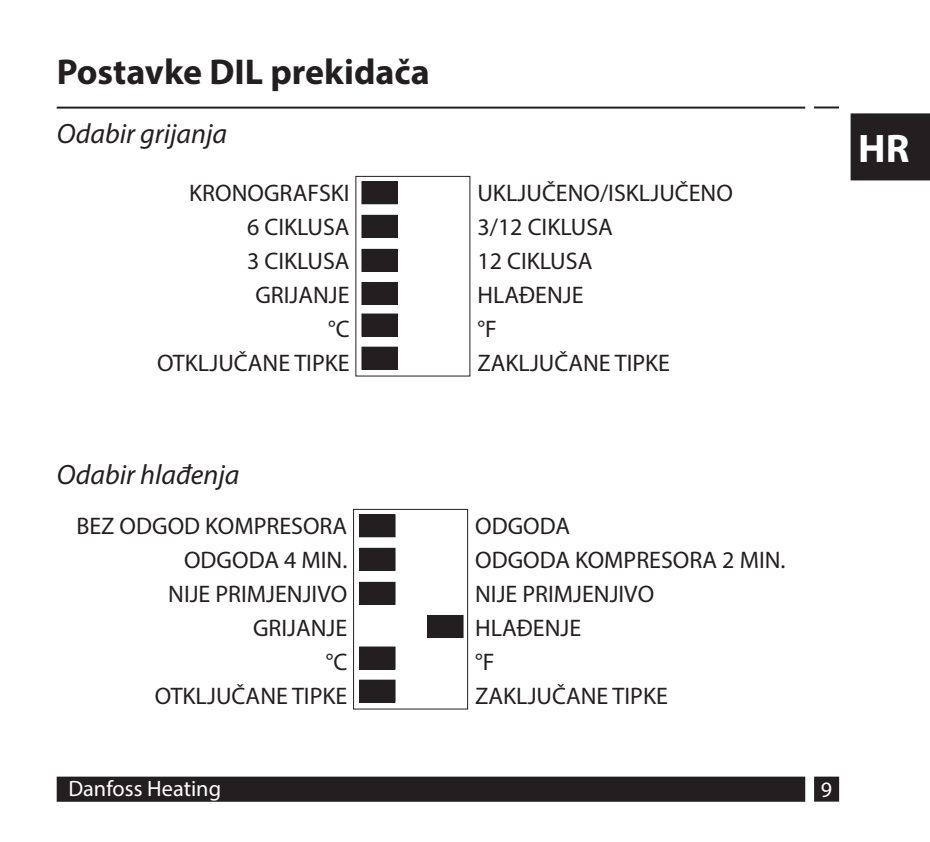
<style>
.page{position:relative;width:930px;height:842px;background:#fff}
.page>*{position:absolute;margin:0;border:0;box-sizing:border-box;transform-origin:0 0}
.t1{font:700 40px "Myriad Pro";color:#fff}
.t2{font:700 36px "Myriad Pro";color:#231f20}
.t3{font:italic 28px "Myriad Pro";color:#231f20}
.t4{font:24px/34px "Myriad Pro";color:#231f20;text-align:right}
.t5{font:22.4px "Myriad Pro";color:#fff}
.t6{font:22px "Myriad Pro";color:#fff}
</style>
<div class="page">
<div style="left:58px;top:778px;width:746px;height:23px;background:#231f20"></div>
<div style="left:57px;top:777px;width:748px;height:25px;border:2px solid #231f20"></div>
<div style="left:815px;top:778px;width:23px;height:23px;background:#231f20"></div>
<div style="left:814px;top:777px;width:25px;height:25px;border:2px solid #231f20"></div>
<div style="left:850px;top:113px;width:80px;height:67px;background:#231f20"></div>
<hr style="left:57px;top:107px;width:748px;height:2px;background:#231f20">
<hr style="left:814px;top:106px;width:25px;height:2px;background:#231f20">
<div style="left:362px;top:182px;width:35px;height:22px;background:#231f20"></div>
<div style="left:361px;top:181px;width:37px;height:23px;border:1px solid #231f20"></div>
<div style="left:362px;top:215px;width:35px;height:22px;background:#231f20"></div>
<div style="left:361px;top:215px;width:37px;height:23px;border:1px solid #231f20"></div>
<div style="left:362px;top:249px;width:35px;height:22px;background:#231f20"></div>
<div style="left:361px;top:249px;width:37px;height:23px;border:1px solid #231f20"></div>
<div style="left:362px;top:282px;width:35px;height:22px;background:#231f20"></div>
<div style="left:361px;top:282px;width:37px;height:23px;border:1px solid #231f20"></div>
<div style="left:362px;top:314px;width:35px;height:22px;background:#231f20"></div>
<div style="left:361px;top:313px;width:37px;height:24px;border:1px solid #231f20"></div>
<div style="left:362px;top:347px;width:35px;height:22px;background:#231f20"></div>
<div style="left:361px;top:347px;width:37px;height:23px;border:1px solid #231f20"></div>
<div style="left:353px;top:509px;width:115px;height:200px;border:1px solid #231f20"></div>
<div style="left:360px;top:515px;width:35px;height:22px;background:#231f20"></div>
<div style="left:359px;top:514px;width:36px;height:23px;border:1px solid #231f20"></div>
<div style="left:360px;top:548px;width:35px;height:22px;background:#231f20"></div>
<div style="left:359px;top:548px;width:36px;height:23px;border:1px solid #231f20"></div>
<div style="left:360px;top:582px;width:35px;height:22px;background:#231f20"></div>
<div style="left:359px;top:582px;width:36px;height:23px;border:1px solid #231f20"></div>
<div style="left:428px;top:615px;width:35px;height:22px;background:#231f20"></div>
<div style="left:427px;top:615px;width:36px;height:23px;border:1px solid #231f20"></div>
<div style="left:360px;top:647px;width:35px;height:22px;background:#231f20"></div>
<div style="left:359px;top:646px;width:36px;height:23px;border:1px solid #231f20"></div>
<div style="left:360px;top:680px;width:35px;height:22px;background:#231f20"></div>
<div style="left:359px;top:680px;width:36px;height:23px;border:1px solid #231f20"></div>
<p class="t2" style="left:57px;top:48px;width:375px">Postavke DIL prekidača</p>
<p class="t3" style="left:57px;top:116px;width:172px">Odabir grijanja</p>
<p class="t4" style="left:157px;top:175px;width:194px">KRONOGRAFSKI<br>6 CIKLUSA<br>3 CIKLUSA<br>GRIJANJE<br>°C<br>OTKLJUČANE TIPKE</p>
<p class="t4" style="left:477px;top:175px;width:257px;text-align:left">UKLJUČENO/ISKLJUČENO<br>3/12 CIKLUSA<br>12 CIKLUSA<br>HLAĐENJE<br>°F<br>ZAKLJUČANE TIPKE</p>
<p class="t1" style="left:858px;top:122px;width:53px">HR</p>
<p class="t3" style="left:57px;top:458px;width:184px">Odabir hlađenja</p>
<p class="t4" style="left:76px;top:508px;width:272px">BEZ ODGOD KOMPRESORA<br>ODGODA 4 MIN.<br>NIJE PRIMJENJIVO<br>GRIJANJE<br>°C<br>OTKLJUČANE TIPKE</p>
<p class="t4" style="left:475px;top:508px;width:312px;text-align:left">ODGODA<br>ODGODA KOMPRESORA 2 MIN.<br>NIJE PRIMJENJIVO<br>HLAĐENJE<br>°F<br>ZAKLJUČANE TIPKE</p>
<p class="t5" style="left:68px;top:775px;width:154px">Danfoss Heating</p>
<p class="t6" style="left:821px;top:776px;width:13px">9</p>
</div>
